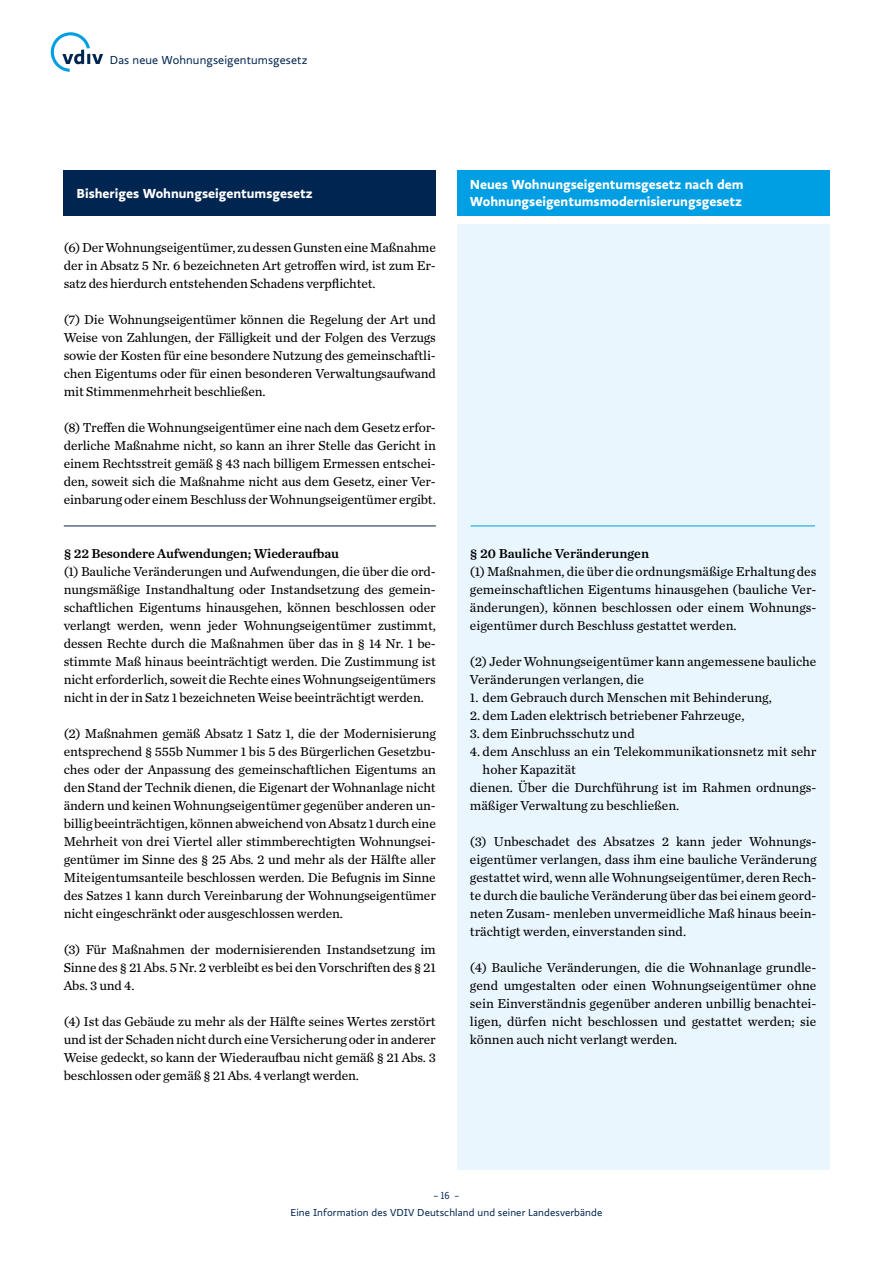
<style>
.page{position:relative;width:893px;height:1263px;background:#fff}
.page>*{position:absolute;margin:0;border:0;box-sizing:border-box;transform-origin:0 0}
.t1{font:13.5px/18px "Chronicle Text G2";color:#000;text-align:justify}
.t2{font:700 13.5px/16.2px "Ratio";color:#fff}
.t3{font:13.5px "Chronicle Text G2 Semi";letter-spacing:-.01em;color:#000}
.t4{font:12px "Ratio";letter-spacing:.01em;color:#002550}
.t5{font:10.5px "Ratio";letter-spacing:.01em;color:#002550}
.t6{font:10.5px "Ratio Display";color:#002550}
</style>
<div class="page">
<div style="left:64px;top:170px;width:372px;height:45px;background:#002550"></div>
<div style="left:457px;top:170px;width:372px;height:45px;background:#009ee3"></div>
<div style="left:457px;top:225px;width:372px;height:945px;background:#eaf6fe"></div>
<hr style="left:471px;top:526px;width:344px;height:1px;background:#009ee3">
<hr style="left:64px;top:526px;width:372px;height:1px;background:#002550">
<svg style="left:51px;top:32px;width:52px;height:40px"></svg>
<p class="t4" style="left:110px;top:53px;width:199px">Das neue Wohnungseigentumsgesetz</p>
<p class="t2" style="left:77px;top:185px;width:238px">Bisheriges Wohnungseigentumsgesetz</p>
<p class="t2" style="left:470px;top:177px;width:275px">Neues Wohnungseigentumsgesetz nach dem<br>Wohnungseigentumsmodernisierungsgesetz</p>
<p class="t1" style="left:64px;top:238px;width:374px">(6) Der Wohnungseigentümer, zu dessen Gunsten eine Maßnahme der in Absatz 5 Nr. 6 bezeichneten Art getroffen wird, ist zum Er&shy;satz des hierdurch entstehenden Schadens verpflichtet.</p>
<p class="t1" style="left:64px;top:310px;width:374px">(7) Die Wohnungseigentümer können die Regelung der Art und Weise von Zahlungen, der Fälligkeit und der Folgen des Verzugs sowie der Kosten für eine besondere Nutzung des gemeinschaftli&shy;chen Eigentums oder für einen besonderen Verwaltungsaufwand mit Stimmenmehrheit beschließen.</p>
<p class="t1" style="left:64px;top:418px;width:374px">(8) Treffen die Wohnungseigentümer eine nach dem Gesetz erfor&shy;derliche Maßnahme nicht, so kann an ihrer Stelle das Gericht in einem Rechtsstreit gemäß § 43 nach billigem Ermessen entschei&shy;den, soweit sich die Maßnahme nicht aus dem Gesetz, einer Ver&shy;einbarung oder einem Beschluss der Wohnungseigentümer ergibt.</p>
<p class="t3" style="left:64px;top:543px;width:277px">§ 22 Besondere Aufwendungen; Wiederaufbau</p>
<p class="t1" style="left:64px;top:562px;width:374px">(1) Bauliche Veränderungen und Aufwendungen, die über die ord&shy;nungsmäßige Instandhaltung oder Instandsetzung des gemein&shy;schaftlichen Eigentums hinausgehen, können beschlossen oder verlangt werden, wenn jeder Wohnungseigentümer zustimmt, dessen Rechte durch die Maßnahmen über das in § 14 Nr. 1 be&shy;stimmte Maß hinaus beeinträchtigt werden. Die Zustimmung ist nicht erforderlich, soweit die Rechte eines Wohnungseigentümers nicht in der in Satz 1 bezeichneten Weise beeinträchtigt werden.</p>
<p class="t1" style="left:64px;top:724px;width:374px">(2) Maßnahmen gemäß Absatz 1 Satz 1, die der Modernisierung entsprechend § 555b Nummer 1 bis 5 des Bürgerlichen Gesetzbu&shy;ches oder der Anpassung des gemeinschaftlichen Eigentums an den Stand der Technik dienen, die Eigenart der Wohnanlage nicht ändern und keinen Wohnungseigentümer gegenüber anderen un&shy;billig beeinträchtigen, können abweichend von Absatz 1 durch eine Mehrheit von drei Viertel aller stimmberechtigten Wohnungsei&shy;gentümer im Sinne des § 25 Abs. 2 und mehr als der Hälfte aller Miteigentumsanteile beschlossen werden. Die Befugnis im Sinne des Satzes 1 kann durch Vereinbarung der Wohnungseigentümer nicht eingeschränkt oder ausgeschlossen werden.</p>
<p class="t1" style="left:64px;top:940px;width:374px">(3) Für Maßnahmen der modernisierenden Instandsetzung im Sinne des § 21 Abs. 5 Nr. 2 verbleibt es bei den Vorschriften des § 21<br>Abs. 3 und 4.</p>
<p class="t1" style="left:64px;top:1012px;width:374px">(4) Ist das Gebäude zu mehr als der Hälfte seines Wertes zerstört und ist der Schaden nicht durch eine Versicherung oder in anderer Weise gedeckt, so kann der Wiederaufbau nicht gemäß § 21 Abs. 3 beschlossen oder gemäß § 21 Abs. 4 verlangt werden.</p>
<p class="t3" style="left:470px;top:543px;width:181px">§ 20 Bauliche Veränderungen</p>
<p class="t1" style="left:470px;top:562px;width:348px">(1) Maßnahmen, die über die ordnungsmäßige Erhaltung des gemeinschaftlichen Eigentums hinausgehen (bauliche Ver&shy;änderungen), können beschlossen oder einem Wohnungs&shy;eigentümer durch Beschluss gestattet werden.</p>
<p class="t1" style="left:470px;top:652px;width:348px">(2) Jeder Wohnungseigentümer kann angemessene bauliche<br>Veränderungen verlangen, die</p>
<p class="t1" style="left:470px;top:688px;width:303px">1. dem Gebrauch durch Menschen mit Behinderung,</p>
<p class="t1" style="left:470px;top:706px;width:276px">2. dem Laden elektrisch betriebener Fahrzeuge,</p>
<p class="t1" style="left:470px;top:724px;width:166px">3. dem Einbruchsschutz und</p>
<p class="t1" style="left:470px;top:742px;width:348px">4. dem Anschluss an ein Telekommunikationsnetz mit sehr</p>
<p class="t1" style="left:483px;top:760px;width:95px">hoher Kapazität</p>
<p class="t1" style="left:470px;top:778px;width:347px">dienen. Über die Durchführung ist im Rahmen ordnungs-</p>
<p class="t1" style="left:470px;top:796px;width:211px">mäßiger Verwaltung zu beschließen.</p>
<p class="t1" style="left:470px;top:832px;width:348px">(3) Unbeschadet des Absatzes 2 kann jeder Wohnungs&shy;eigentümer verlangen, dass ihm eine bauliche Veränderung gestattet wird, wenn alle Wohnungseigentümer, deren Rech&shy;te durch die bauliche Veränderung über das bei einem geord&shy;neten Zusam- menleben unvermeidliche Maß hinaus beein&shy;trächtigt werden, einverstanden sind.</p>
<p class="t1" style="left:470px;top:958px;width:348px">(4) Bauliche Veränderungen, die die Wohnanlage grundle&shy;gend umgestalten oder einen Wohnungseigentümer ohne sein Einverständnis gegenüber anderen unbillig benachtei&shy;ligen, dürfen nicht beschlossen und gestattet werden; sie können auch nicht verlangt werden.</p>
<p class="t6" style="left:434px;top:1190px;width:27px">– 16 –</p>
<p class="t5" style="left:291px;top:1206px;width:313px">Eine Information des VDIV Deutschland und seiner Landesverbände</p>
</div>
